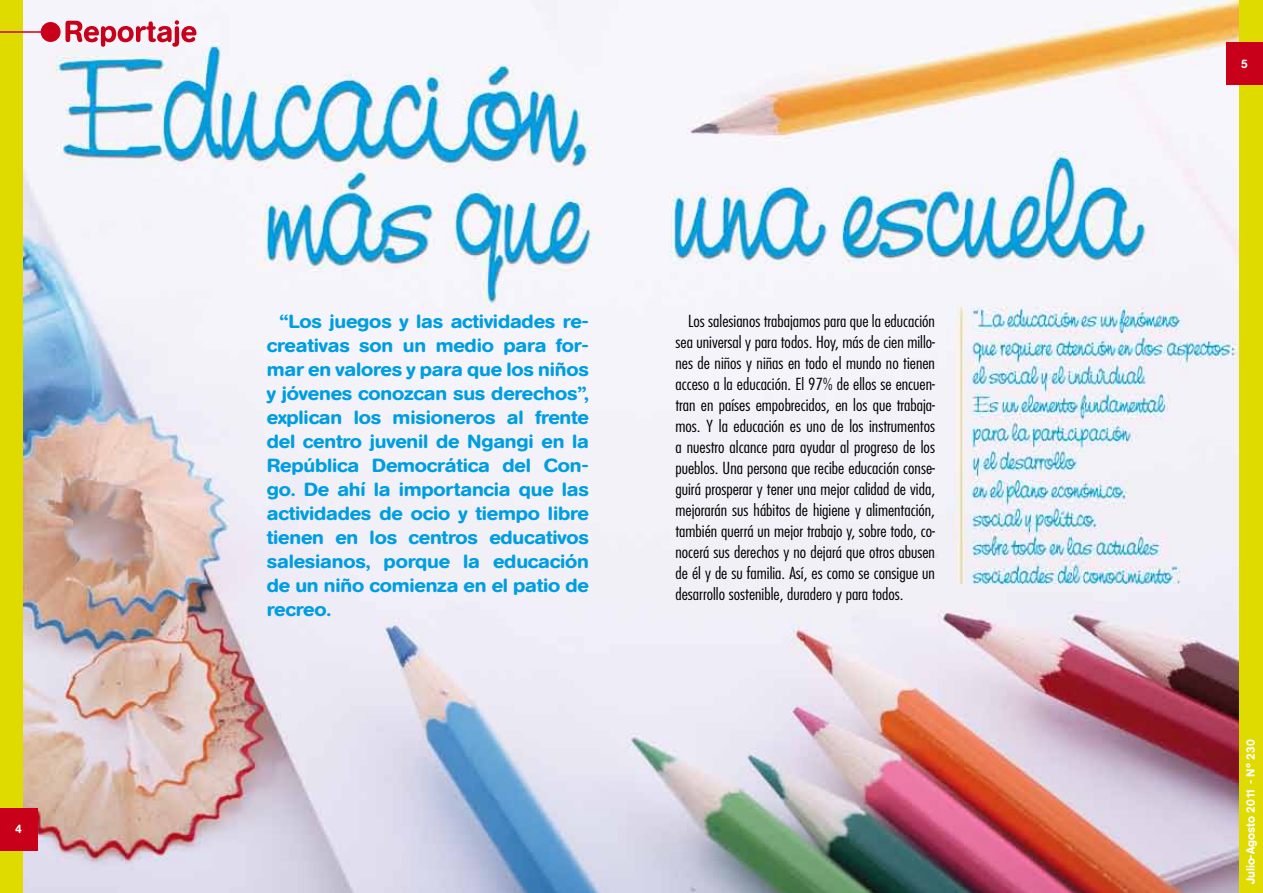
<style>
.page{position:relative;width:1263px;height:893px;background:#fff}
.page>*{position:absolute;margin:0;border:0;box-sizing:border-box;transform-origin:0 0}
.t1{font:500 18.9px/24px "AG Book Rounded";letter-spacing:-.01em;color:#009ee0;text-align:justify;scale:1.11 1}
.t2{font:300 condensed 16.2px/21px "Futura";color:#000;text-align:justify;scale:1.11 1}
.t3{font:500 12px "AG Book Rounded";color:#fff}
</style>
<div class="page">
<img style="left:23px;top:0;width:1217px;height:893px">
<div style="left:0;top:0;width:23px;height:893px;background:#dfdb00"></div>
<hr style="left:0;top:31px;width:52px;height:2px;background:#c90019">
<div style="left:41px;top:22px;width:20px;height:20px;background:#c90019;border-radius:50%"></div>
<svg style="left:65px;top:20px;width:131px;height:27px"></svg>
<div style="left:0;top:808px;width:37px;height:42px;background:#c90019"></div>
<div style="left:1240px;top:0;width:23px;height:893px;background:#dfdb00"></div>
<div style="left:1226px;top:43px;width:37px;height:42px;background:#c90019"></div>
<p class="t3" style="left:15px;top:822px;width:8px">4</p>
<p class="t1" style="left:267px;top:310px;width:292px;text-indent:13px">“Los juegos y las actividades re&shy;creativas son un medio para for&shy;mar en valores y para que los niños y jóvenes conozcan sus derechos”, explican los misioneros al frente del centro juvenil de Ngangi en la República Democrática del Con&shy;go. De ahí la importancia que las actividades de ocio y tiempo libre tienen en los centros educativos salesianos, porque la educación de un niño comienza en el patio de recreo.</p>
<p class="t2" style="left:675px;top:310px;width:235px;text-indent:13px">Los salesianos trabajamos para que la educación sea universal y para todos. Hoy, más de cien millo&shy;nes de niños y niñas en todo el mundo no tienen acceso a la educación. El 97% de ellos se encuen&shy;tran en países empobrecidos, en los que trabaja&shy;mos. Y la educación es uno de los instrumentos a nuestro alcance para ayudar al progreso de los pueblos. Una persona que recibe educación conse&shy;guirá prosperar y tener una mejor calidad de vida, mejorarán sus hábitos de higiene y alimentación, también querrá un mejor trabajo y, sobre todo, co&shy;nocerá sus derechos y no dejará que otros abusen de él y de su familia. Así, es como se consigue un desarrollo sostenible, duradero y para todos.</p>
<p class="t3" style="left:1241px;top:57px;width:8px">5</p>
<p class="t3" style="left:1243px;top:884px;width:147px;rotate:-90deg">Julio-Agosto 2011 - Nº 230</p>
</div>
